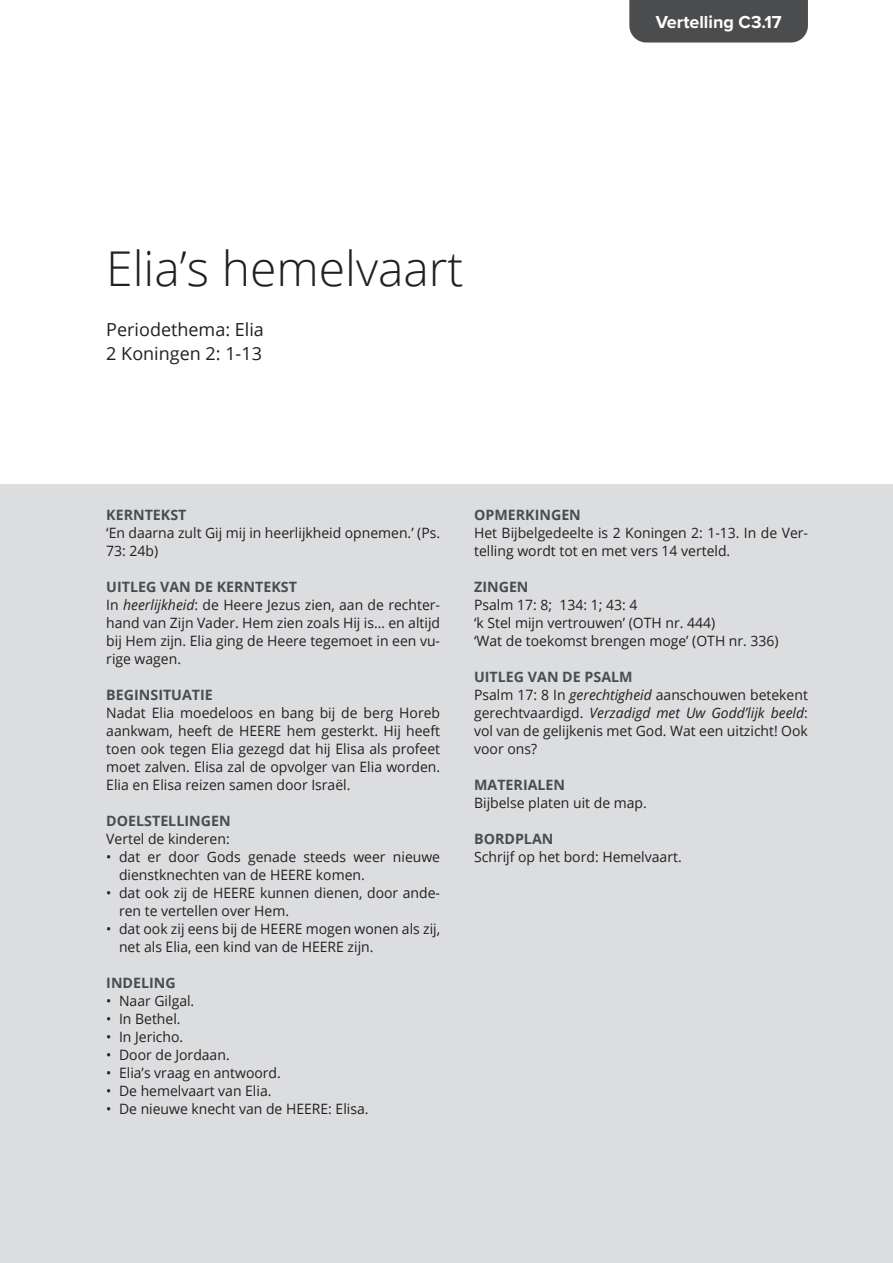
<style>
.page{position:relative;width:893px;height:1263px;background:#fff}
.page>*{position:absolute;margin:0;border:0;box-sizing:border-box;transform-origin:0 0}
.Hoofdkop{font:300 48px "Open Sans";color:#231f20}
.Onderkopje{font:18px "Open Sans";color:#231f20}
.t1{font:700 18px "Proxima Nova";color:#fff}
.t2{font:14.25px/18px "Open Sans";color:#231f20}
.Tussenkop{font:700 14.25px "Open Sans";color:#4b4c4d}
.s1{font-style:italic}
</style>
<div class="page">
<div style="left:0;top:484px;width:893px;height:779px;background:#dcdddf"></div>
<div style="left:629px;top:0;width:179px;height:43px;background:#4b4c4d"></div>
<p class="t1" style="left:656px;top:9px;width:127px">Vertelling C3.17</p>
<p class="Hoofdkop" style="left:106px;top:236px;width:359px">Elia’s hemelvaart</p>
<p class="Onderkopje" style="left:106px;top:317px;width:159px">Periodethema: Elia</p>
<p class="Onderkopje" style="left:106px;top:341px;width:157px">2 Koningen 2: 1-13</p>
<p class="Tussenkop" style="left:106px;top:505px;width:82px">KERNTEKST</p>
<p class="t2" style="left:106px;top:524px;width:335px">‘En daarna zult Gij mij in heerlijkheid opnemen.’ (Ps.<br>73: 24b)</p>
<p class="Tussenkop" style="left:106px;top:577px;width:192px">UITLEG VAN DE KERNTEKST</p>
<p class="t2" style="left:106px;top:596px;width:335px;text-align:justify">In <span class="s1">heerlijkheid</span>: de Heere Jezus zien, aan de rechter&shy;hand van Zijn Vader. Hem zien zoals Hij is… en altijd bij Hem zijn. Elia ging de Heere tegemoet in een vu&shy;rige wagen.</p>
<p class="Tussenkop" style="left:106px;top:685px;width:108px">BEGINSITUATIE</p>
<p class="t2" style="left:106px;top:704px;width:335px;text-align:justify">Nadat Elia moedeloos en bang bij de berg Horeb aankwam, heeft de HEERE hem gesterkt. Hij heeft toen ook tegen Elia gezegd dat hij Elisa als profeet moet zalven. Elisa zal de opvolger van Elia worden.<br>Elia en Elisa reizen samen door Israël.</p>
<p class="Tussenkop" style="left:106px;top:811px;width:126px">DOELSTELLINGEN</p>
<p class="t2" style="left:106px;top:830px;width:125px">Vertel de kinderen:</p>
<p class="t2" style="left:119px;top:848px;width:323px;text-indent:-13px">• dat er door Gods genade steeds weer nieuwe dienstknechten van de HEERE komen.</p>
<p class="t2" style="left:119px;top:884px;width:323px;text-indent:-13px">• dat ook zij de HEERE kunnen dienen, door ande&shy;ren te vertellen over Hem.</p>
<p class="t2" style="left:119px;top:920px;width:323px;text-indent:-13px">• dat ook zij eens bij de HEERE mogen wonen als zij, net als Elia, een kind van de HEERE zijn.</p>
<p class="Tussenkop" style="left:106px;top:973px;width:71px">INDELING</p>
<p class="t2" style="left:106px;top:992px;width:90px">• Naar Gilgal.</p>
<p class="t2" style="left:106px;top:1010px;width:76px">• In Bethel.</p>
<p class="t2" style="left:106px;top:1028px;width:79px">• In Jericho.</p>
<p class="t2" style="left:106px;top:1046px;width:125px">• Door de Jordaan.</p>
<p class="t2" style="left:106px;top:1064px;width:176px">• Elia’s vraag en antwoord.</p>
<p class="t2" style="left:106px;top:1082px;width:167px">• De hemelvaart van Elia.</p>
<p class="t2" style="left:106px;top:1100px;width:264px">• De nieuwe knecht van de HEERE: Elisa.</p>
<p class="Tussenkop" style="left:474px;top:505px;width:108px">OPMERKINGEN</p>
<p class="t2" style="left:474px;top:524px;width:335px">Het Bijbelgedeelte is 2 Koningen 2: 1-13. In de Ver&shy;telling wordt tot en met vers 14 verteld.</p>
<p class="Tussenkop" style="left:474px;top:577px;width:56px">ZINGEN</p>
<p class="t2" style="left:474px;top:596px;width:165px">Psalm 17: 8; 134: 1; 43: 4</p>
<p class="t2" style="left:474px;top:614px;width:243px">‘k Stel mijn vertrouwen’ (OTH nr. 444)</p>
<p class="t2" style="left:474px;top:632px;width:306px">‘Wat de toekomst brengen moge’ (OTH nr. 336)</p>
<p class="Tussenkop" style="left:474px;top:667px;width:160px">UITLEG VAN DE PSALM</p>
<p class="t2" style="left:474px;top:686px;width:335px;text-align:justify">Psalm 17: 8 In <span class="s1">gerechtigheid</span> aanschouwen betekent gerechtvaardigd. <span class="s1">Verzadigd met Uw Godd’lijk beeld</span>: vol van de gelijkenis met God. Wat een uitzicht! Ook voor ons?</p>
<p class="Tussenkop" style="left:474px;top:775px;width:93px">MATERIALEN</p>
<p class="t2" style="left:474px;top:794px;width:174px">Bijbelse platen uit de map.</p>
<p class="Tussenkop" style="left:474px;top:829px;width:81px">BORDPLAN</p>
<p class="t2" style="left:474px;top:848px;width:209px">Schrijf op het bord: Hemelvaart.</p>
</div>
